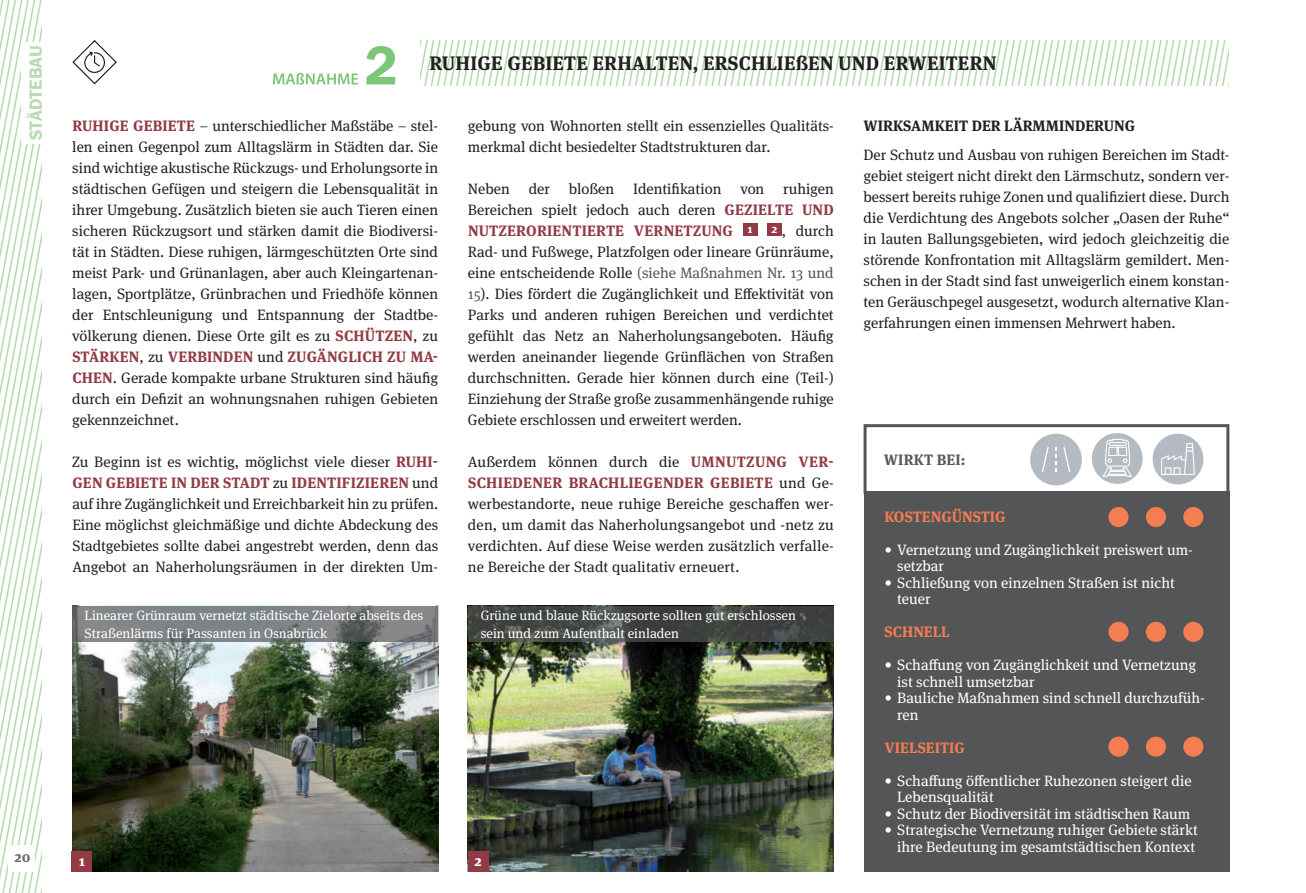
<style>
.page{position:relative;width:1306px;height:893px;background:#fff}
.page>*{position:absolute;margin:0;border:0;box-sizing:border-box;transform-origin:0 0}
.t1{font:600 56.85px "Franklin Gothic";color:#7dc579}
.t2{font:700 19.5px "Meta Serif Pro";letter-spacing:.01em;color:#231f20}
.t3{font:600 18px "Franklin Gothic";color:#b8dcb0}
.t4{font:15px/21px "Meta Serif Pro";color:#231f20;text-align:justify}
.t5{font:15px/16.5px "Meta Serif Pro";color:#fff}
.t6{font:700 15px/21px "Meta Serif Pro";letter-spacing:.01em;color:#923b45;text-align:justify}
.t7{font:700 15px "Meta Serif Pro";color:#f47d51}
.t8{font:700 15px "Meta Serif Pro";color:#231f20}
.t9{font:700 15px "Meta Serif Pro";letter-spacing:.01em;color:#57585a}
.t10{font:700 15px "Meta Serif Pro";color:#6d6e71}
.t11{font:700 15px "Meta Serif Pro";color:#fff}
.t12{font:13.5px/18px "Meta Serif Pro";color:#fff}
.s1{font-weight:700;color:#923b45}
.s2{font-weight:400;color:#231f20}
.s3{color:#545557}
</style>
<div class="page">
<svg style="left:420px;top:40px;width:808px;height:45px"></svg>
<svg style="left:0;top:0;width:41px;height:893px"></svg>
<div style="left:8px;top:844px;width:27px;height:27px;background:#fff"></div>
<div style="left:863px;top:491px;width:366px;height:381px;background:#545557"></div>
<div style="left:743px;top:224px;width:14px;height:12px;background:#923b45"></div>
<div style="left:767px;top:224px;width:14px;height:12px;background:#923b45"></div>
<div style="left:1108px;top:507px;width:20px;height:20px;background:#f47d51;border-radius:50%"></div>
<div style="left:1145px;top:507px;width:20px;height:20px;background:#f47d51;border-radius:50%"></div>
<div style="left:1183px;top:507px;width:20px;height:20px;background:#f47d51;border-radius:50%"></div>
<div style="left:1108px;top:622px;width:20px;height:20px;background:#f47d51;border-radius:50%"></div>
<div style="left:1145px;top:622px;width:20px;height:20px;background:#f47d51;border-radius:50%"></div>
<div style="left:1183px;top:622px;width:20px;height:20px;background:#f47d51;border-radius:50%"></div>
<div style="left:1108px;top:737px;width:20px;height:20px;background:#f47d51;border-radius:50%"></div>
<div style="left:1145px;top:737px;width:20px;height:20px;background:#f47d51;border-radius:50%"></div>
<div style="left:1183px;top:737px;width:20px;height:20px;background:#f47d51;border-radius:50%"></div>
<div style="left:863px;top:424px;width:366px;height:70px;border:3px solid #545557"></div>
<img style="left:72px;top:642px;width:366px;height:230px">
<img style="left:468px;top:642px;width:365px;height:230px">
<svg style="left:72px;top:606px;width:366px;height:36px;background:#7a7f81"></svg>
<svg style="left:468px;top:606px;width:365px;height:36px;background:#434644"></svg>
<div style="left:22px;top:42px;width:20px;height:102px;background:#fff"></div>
<svg style="left:72px;top:40px;width:45px;height:45px"></svg>
<svg style="left:273px;top:73px;width:85px;height:12px"></svg>
<div style="left:72px;top:852px;width:20px;height:20px;background:#923b45"></div>
<div style="left:468px;top:852px;width:20px;height:20px;background:#923b45"></div>
<div style="left:1091px;top:433px;width:51px;height:51px;background:#b4bac2;border-radius:50%"></div>
<svg style="left:1102px;top:439px;width:30px;height:38px"></svg>
<div style="left:1152px;top:434px;width:51px;height:50px;background:#b4bac2;border-radius:50%"></div>
<svg style="left:1161px;top:443px;width:34px;height:32px"></svg>
<div style="left:1030px;top:434px;width:51px;height:51px;background:#b4bac2;border-radius:50%"></div>
<svg style="left:1055px;top:447px;width:1px;height:24px"></svg>
<svg style="left:1042px;top:447px;width:6px;height:25px"></svg>
<svg style="left:1063px;top:447px;width:7px;height:25px"></svg>
<p class="t3" style="left:28px;top:140px;width:96px;rotate:-90deg">STÄDTEBAU</p>
<h1 class="t1" style="left:365px;top:42px;width:35px">2</h1>
<h2 class="t2" style="left:429px;top:52px;width:568px">RUHIGE GEBIETE ERHALTEN, ERSCHLIEßEN UND ERWEITERN</h2>
<p class="t8" style="left:863px;top:117px;width:273px">WIRKSAMKEIT DER LÄRMMINDERUNG</p>
<p class="t4" style="left:863px;top:145px;width:367px">Der Schutz und Ausbau von ruhigen Bereichen im Stadt&shy;gebiet steigert nicht direkt den Lärmschutz, sondern ver&shy;bessert bereits ruhige Zonen und qualifiziert diese. Durch die Verdichtung des Angebots solcher „Oasen der Ruhe“ in lauten Ballungsgebieten, wird jedoch gleichzeitig die störende Konfrontation mit Alltagslärm gemildert. Men&shy;schen in der Stadt sind fast unweigerlich einem konstan&shy;ten Geräuschpegel ausgesetzt, wodurch alternative Klan&shy;gerfahrungen einen immensen Mehrwert haben.</p>
<p class="t4" style="left:72px;top:116px;width:367px"><span class="s1">RUHIGE GEBIETE</span> – unterschiedlicher Maßstäbe – stel&shy;len einen Gegenpol zum Alltagslärm in Städten dar. Sie sind wichtige akustische Rückzugs- und Erholungsorte in städtischen Gefügen und steigern die Lebensqualität in ihrer Umgebung. Zusätzlich bieten sie auch Tieren einen sicheren Rückzugsort und stärken damit die Biodiversi&shy;tät in Städten. Diese ruhigen, lärmgeschützten Orte sind meist Park- und Grünanlagen, aber auch Kleingartenan&shy;lagen, Sportplätze, Grünbrachen und Friedhöfe können der Entschleunigung und Entspannung der Stadtbe&shy;völkerung dienen. Diese Orte gilt es zu <span class="s1">SCHÜTZEN</span>, zu <span class="s1">STÄRKEN</span>, zu <span class="s1">VERBINDEN</span> und <span class="s1">ZUGÄNGLICH ZU MA-CHEN</span>. Gerade kompakte urbane Strukturen sind häufig durch ein Defizit an wohnungsnahen ruhigen Gebieten gekennzeichnet.</p>
<p class="t4" style="left:72px;top:452px;width:367px">Zu Beginn ist es wichtig, möglichst viele dieser <span class="s1">RUHI-GEN GEBIETE IN DER STADT</span> zu <span class="s1">IDENTIFIZIEREN</span> und auf ihre Zugänglichkeit und Erreichbarkeit hin zu prüfen.<br>Eine möglichst gleichmäßige und dichte Abdeckung des Stadtgebietes sollte dabei angestrebt werden, denn das Angebot an Naherholungsräumen in der direkten Um-</p>
<p class="t4" style="left:468px;top:116px;width:367px">gebung von Wohnorten stellt ein essenzielles Qualitäts&shy;merkmal dicht besiedelter Stadtstrukturen dar.</p>
<p class="t4" style="left:468px;top:179px;width:43px">Neben</p>
<p class="t4" style="left:528px;top:179px;width:23px">der</p>
<p class="t4" style="left:569px;top:179px;width:47px">bloßen</p>
<p class="t4" style="left:633px;top:179px;width:90px">Identifikation</p>
<p class="t4" style="left:740px;top:179px;width:25px">von</p>
<p class="t6" style="left:468px;top:178px;width:367px;text-indent:315px"><span class="s2">ruhigen Bereichen spielt jedoch auch deren</span> GEZIELTE UND NUTZERORIENTIERTE VERNETZUNG <sup>1</sup></p>
<p class="t4" style="left:468px;top:221px;width:367px;text-indent:303px"><sup>2</sup> , durch Rad- und Fußwege, Platzfolgen oder lineare Grünräume, eine entscheidende Rolle <span class="s3">(siehe Maßnahmen Nr. 13 und 15</span>). Dies fördert die Zugänglichkeit und Effektivität von Parks und anderen ruhigen Bereichen und verdichtet gefühlt das Netz an Naherholungsangeboten. Häufig werden aneinander liegende Grünflächen von Straßen durchschnitten. Gerade hier können durch eine (Teil-)<br>Einziehung der Straße große zusammenhängende ruhige Gebiete erschlossen und erweitert werden.</p>
<p class="t4" style="left:468px;top:452px;width:367px">Außerdem können durch die <span class="s1">UMNUTZUNG VER-SCHIEDENER BRACHLIEGENDER GEBIETE</span> und Ge&shy;werbestandorte, neue ruhige Bereiche geschaffen wer&shy;den, um damit das Naherholungsangebot und -netz zu verdichten. Auf diese Weise werden zusätzlich verfalle&shy;ne Bereiche der Stadt qualitativ erneuert.</p>
<p class="t9" style="left:883px;top:451px;width:83px">WIRKT BEI:</p>
<p class="t7" style="left:884px;top:508px;width:123px">KOSTENGÜNSTIG</p>
<p class="t5" style="left:897px;top:543px;width:297px;text-indent:-13px">• Vernetzung und Zugänglichkeit preiswert um&shy;setzbar</p>
<p class="t5" style="left:897px;top:576px;width:279px;text-indent:-13px">• Schließung von einzelnen Straßen ist nicht teuer</p>
<p class="t7" style="left:884px;top:624px;width:66px">SCHNELL</p>
<p class="t5" style="left:897px;top:658px;width:300px;text-indent:-13px">• Schaffung von Zugänglichkeit und Vernetzung ist schnell umsetzbar</p>
<p class="t5" style="left:897px;top:691px;width:309px;text-indent:-13px">• Bauliche Maßnahmen sind schnell durchzufüh&shy;ren</p>
<p class="t7" style="left:884px;top:739px;width:82px">VIELSEITIG</p>
<p class="t5" style="left:897px;top:774px;width:296px;text-indent:-13px">• Schaffung öffentlicher Ruhezonen steigert die<br>Lebensqualität</p>
<p class="t5" style="left:884px;top:807px;width:307px">• Schutz der Biodiversität im städtischen Raum</p>
<p class="t5" style="left:884px;top:823px;width:315px;text-align:right">• Strategische Vernetzung ruhiger Gebiete stärkt ihre Bedeutung im gesamtstädtischen Kontext</p>
<p class="t12" style="left:85px;top:607px;width:340px">Linearer Grünraum vernetzt städtische Zielorte abseits des<br>Straßenlärms für Passanten in Osnabrück</p>
<p class="t12" style="left:480px;top:607px;width:317px">Grüne und blaue Rückzugsorte sollten gut erschlossen sein und zum Aufenthalt einladen</p>
<p class="t10" style="left:15px;top:848px;width:17px">20</p>
<p class="t11" style="left:79px;top:853px;width:8px">1</p>
<p class="t11" style="left:474px;top:853px;width:9px">2</p>
</div>
